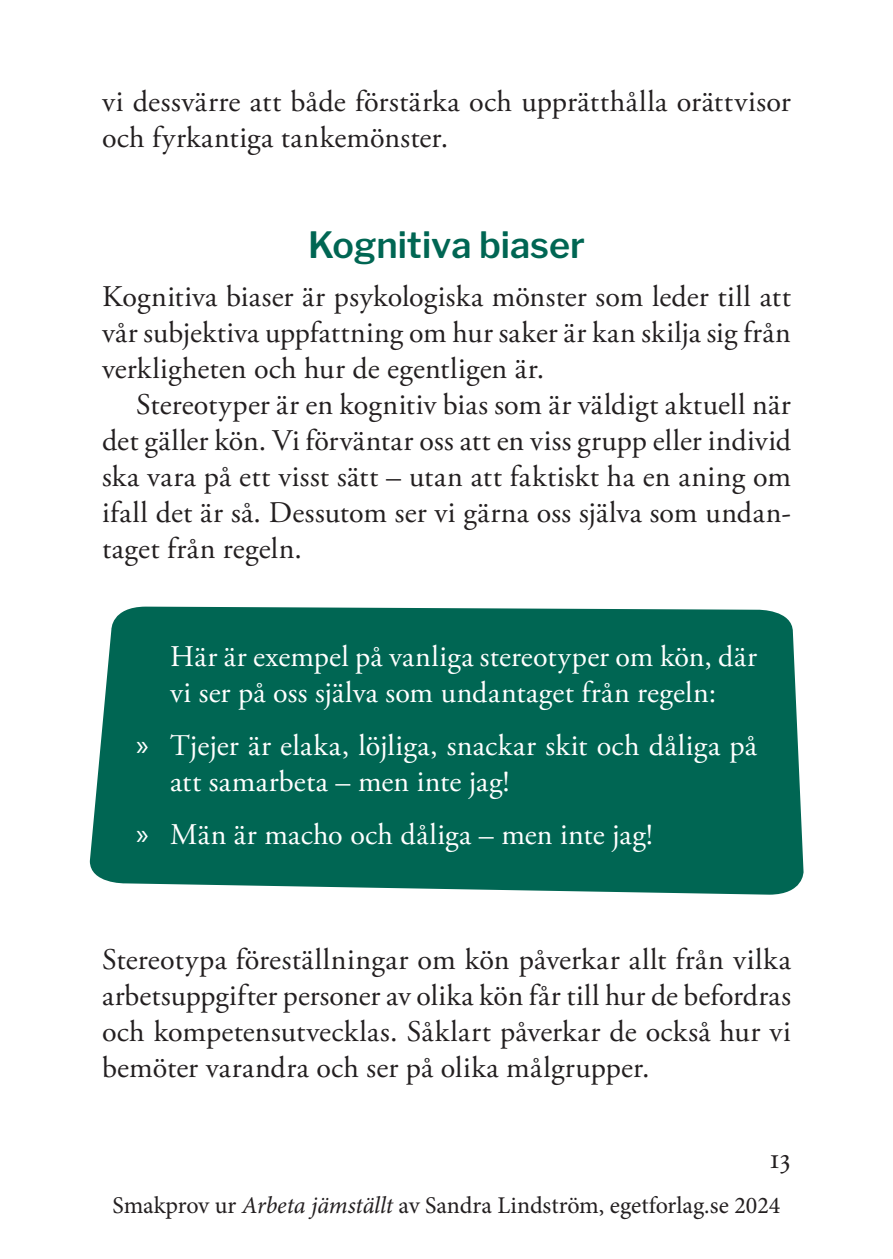
<style>
.page{position:relative;width:893px;height:1259px;background:#fff}
.page>*{position:absolute;margin:0;border:0;box-sizing:border-box;transform-origin:0 0}
.t1{font:600 36px "Libre Franklin";color:#006653}
.t2{font:30px/36px "Adobe Garamond Pro";letter-spacing:.01em;color:#231f20;text-align:justify}
.t3{font:30px/36px "Adobe Garamond Pro";letter-spacing:.01em;color:#fff}
.t4{font:24px "Minion Pro";letter-spacing:-.005em;color:#231f20}
.s1{font-family:"Myriad Pro"}
.s2{font-style:italic}
</style>
<div class="page">
<svg style="left:90px;top:606px;width:714px;height:288px;background:#177462"></svg>
<p class="t2" style="left:102px;top:85px;width:690px">vi dessvärre att både förstärka och upprätthålla orättvisor och fyrkantiga tankemönster.</p>
<p class="t1" style="left:308px;top:223px;width:278px">Kognitiva biaser</p>
<p class="t2" style="left:102px;top:280px;width:690px">Kognitiva biaser är psykologiska mönster som leder till att vår subjektiva uppfattning om hur saker är kan skilja sig från verkligheten och hur de egentligen är.</p>
<p class="t2" style="left:102px;top:388px;width:690px;text-indent:34px">Stereotyper är en kognitiv bias som är väldigt aktuell när det gäller kön. Vi förväntar oss att en viss grupp eller individ ska vara på ett visst sätt – utan att faktiskt ha en aning om ifall det är så. Dessutom ser vi gärna oss själva som undan&shy;taget från regeln.</p>
<p class="t3" style="left:170px;top:640px;width:588px">Här är exempel på vanliga stereotyper om kön, där vi ser på oss själva som undantaget från regeln:</p>
<p class="t3" style="left:170px;top:729px;width:588px;text-indent:-34px"><span class="s1">»</span> Tjejer är elaka, löjliga, snackar skit och dåliga på att samarbeta – men inte jag!</p>
<p class="t3" style="left:136px;top:818px;width:518px"><span class="s1">»</span> Män är macho och dåliga – men inte jag!</p>
<p class="t2" style="left:102px;top:943px;width:690px">Stereotypa föreställningar om kön påverkar allt från vilka arbetsuppgifter personer av olika kön får till hur de befordras och kompetensutvecklas. Såklart påverkar de också hur vi bemöter varandra och ser på olika målgrupper.</p>
<p class="t2" style="left:770px;top:1141px;width:23px">13</p>
<p class="t4" style="left:112px;top:1189px;width:669px">Smakprov ur <span class="s2">Arbeta jämställt</span> av Sandra Lindström, egetforlag.se 2024</p>
</div>
